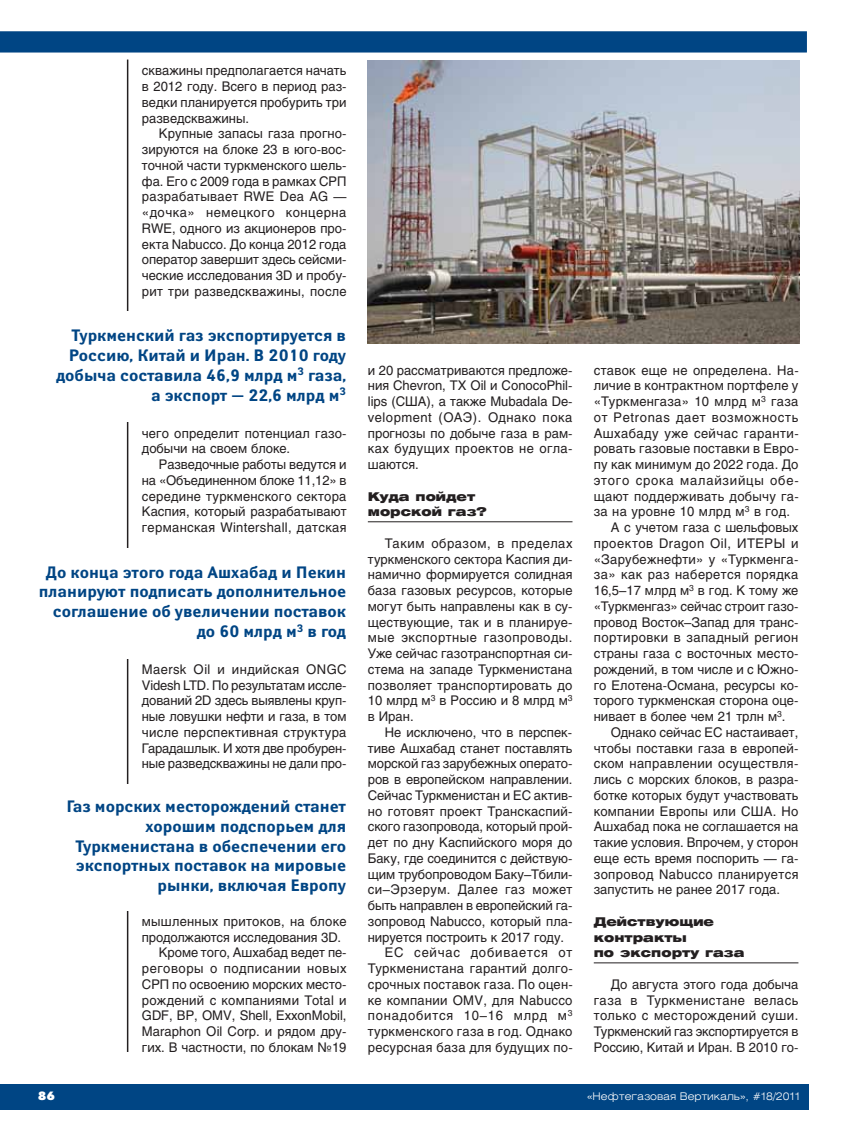
<style>
.page{position:relative;width:851px;height:1127px;background:#fff}
.page>*{position:absolute;margin:0;border:0;box-sizing:border-box;transform-origin:0 0}
.t1{font:700 16.5px/19.8px "Yanus C";color:#004584;text-align:right}
.t2{font:13.2px/15.8px "Helios";color:#231f20;text-align:justify}
.t3{font:13.2px "Helios";letter-spacing:.02em;color:#231f20}
.t4{font:13.2px "Helios";letter-spacing:.03em;color:#231f20}
.t5{font:13.2px "Helios";letter-spacing:.06em;color:#231f20}
.t6{font:13.2px "Helios";letter-spacing:.035em;color:#231f20}
.t7{font:13.2px "Helios";letter-spacing:.04em;color:#231f20}
.t8{font:13.2px "Helios";letter-spacing:.025em;color:#231f20}
.t9{font:13.2px "Helios";letter-spacing:.05em;color:#231f20}
.t10{font:900 12px/15.8px "Helios Ext";letter-spacing:.005em;color:#231f20}
.t11{font:12px "Futura Futuris XC";color:#fff}
.t12{font:300 10.5px "Helios Ext";color:#fff}
</style>
<div class="page">
<div style="left:0;top:1084px;width:808px;height:26px;background:#004584"></div>
<hr style="left:368px;top:521px;width:204px;height:1px;background:#231f20">
<hr style="left:593px;top:962px;width:205px;height:1px;background:#231f20">
<svg style="left:0;top:31px;width:807px;height:22px;background:#084b88"></svg>
<hr style="left:127px;top:60px;width:1px;height:992px;background:#231f20">
<div style="left:34px;top:312px;width:312px;height:110px;background:#fff"></div>
<div style="left:34px;top:548px;width:312px;height:110px;background:#fff"></div>
<div style="left:34px;top:784px;width:312px;height:126px;background:#fff"></div>
<img style="left:367px;top:60px;width:432px;height:283px">
<p class="t2" style="left:142px;top:64px;width:206px">скважины предполагается начать в 2012 году. Всего в период раз&shy;ведки планируется пробурить три разведскважины.</p>
<p class="t2" style="left:142px;top:127px;width:206px;text-indent:17px">Крупные запасы газа прогно&shy;зируются на блоке 23 в юго-вос&shy;точной части туркменского шель&shy;фа. Его с 2009 года в рамках СРП разрабатывает RWE Dea AG — «дочка» немецкого концерна RWE, одного из акционеров про&shy;екта Nabucco. До конца 2012 года оператор завершит здесь сейсми&shy;ческие исследования 3D и пробу&shy;рит три разведскважины, после</p>
<p class="t1" style="left:56px;top:327px;width:291px">Туркменский газ экспортируется в<br>Россию, Китай и Иран. В 2010 году добыча составила 46,9 млрд м<sup>3</sup> газа, а экспорт — 22,6 млрд м<sup>3</sup></p>
<p class="t2" style="left:142px;top:426px;width:206px">чего определит потенциал газо&shy;добычи на своем блоке.</p>
<p class="t2" style="left:142px;top:458px;width:206px;text-indent:17px">Разведочные работы ведутся и на «Объединенном блоке 11,12» в середине туркменского сектора Каспия, который разрабатывают германская Wintershall, датская</p>
<p class="t1" style="left:39px;top:563px;width:308px">До конца этого года Ашхабад и Пекин планируют подписать дополнительное соглашение об увеличении поставок до 60 млрд м<sup>3</sup> в год</p>
<p class="t2" style="left:142px;top:663px;width:206px">Maersk Oil и индийская ONGC Videsh LTD. По результатам иссле&shy;дований 2D здесь выявлены круп&shy;ные ловушки нефти и газа, в том числе перспективная структура Гарадашлык. И хотя две пробурен&shy;ные разведскважины не дали про-</p>
<p class="t1" style="left:67px;top:798px;width:281px">Газ морских месторождений станет хорошим подспорьем для<br>Туркменистана в обеспечении его экспортных поставок на мировые рынки, включая Европу</p>
<p class="t11" style="left:38px;top:1091px;width:18px">86</p>
<p class="t3" style="left:142px;top:916px;width:206px">мышленных притоков, на блоке</p>
<p class="t2" style="left:142px;top:930px;width:201px">продолжаются исследования 3D.</p>
<p class="t2" style="left:159px;top:946px;width:189px">Кроме того, Ашхабад ведет пе-</p>
<p class="t7" style="left:142px;top:963px;width:206px">реговоры о подписании новых</p>
<p class="t2" style="left:142px;top:978px;width:206px">СРП по освоению морских место-</p>
<p class="t3" style="left:142px;top:995px;width:206px">рождений с компаниями Total и</p>
<p class="t2" style="left:142px;top:1009px;width:206px">GDF, ВР, OMV, Shell, ExxonMobil,</p>
<p class="t2" style="left:142px;top:1025px;width:206px">Maraphon Oil Corp. и рядом дру-</p>
<p class="t2" style="left:142px;top:1041px;width:206px">гих. В частности, по блокам №19</p>
<p class="t2" style="left:368px;top:363px;width:206px">и 20 рассматриваются предложе&shy;ния Chevron, ТХ Oil и ConocoPhil&shy;lips (США), а также Mubadala De&shy;velopment (ОАЭ). Однако пока прогнозы по добыче газа в рам&shy;ках будущих проектов не огла&shy;шаются.</p>
<p class="t10" style="left:368px;top:489px;width:120px">Куда пойдет морской газ?</p>
<p class="t2" style="left:368px;top:537px;width:206px;text-indent:17px">Таким образом, в пределах туркменского сектора Каспия ди&shy;намично формируется солидная база газовых ресурсов, которые могут быть направлены как в су&shy;ществующие, так и в планируе&shy;мые экспортные газопроводы.<br>Уже сейчас газотранспортная си&shy;стема на западе Туркменистана позволяет транспортировать до 10 млрд м<sup>3</sup> в Россию и 8 млрд м<sup>3 </sup>в Иран.</p>
<p class="t2" style="left:385px;top:726px;width:189px">Не исключено, что в перспек-</p>
<p class="t2" style="left:368px;top:741px;width:206px">тиве Ашхабад станет поставлять</p>
<p class="t2" style="left:368px;top:757px;width:206px">морской газ зарубежных операто-</p>
<p class="t2" style="left:368px;top:773px;width:206px">ров в европейском направлении.</p>
<p class="t2" style="left:368px;top:789px;width:206px">Сейчас Туркменистан и ЕС актив-</p>
<p class="t2" style="left:368px;top:804px;width:206px">но готовят проект Транскаспий-</p>
<p class="t2" style="left:368px;top:820px;width:206px">ского газопровода, который прой-</p>
<p class="t2" style="left:368px;top:836px;width:206px">дет по дну Каспийского моря до</p>
<p class="t2" style="left:368px;top:852px;width:206px">Баку, где соединится с действую-</p>
<p class="t2" style="left:368px;top:867px;width:206px">щим трубопроводом Баку–Тбили-</p>
<p class="t6" style="left:368px;top:885px;width:206px">си–Эрзерум. Далее газ может</p>
<p class="t2" style="left:368px;top:899px;width:206px">быть направлен в европейский га-</p>
<p class="t2" style="left:368px;top:915px;width:206px">зопровод Nabucco, который пла-</p>
<p class="t2" style="left:368px;top:930px;width:198px">нируется построить к 2017 году.</p>
<p class="t5" style="left:385px;top:948px;width:189px">ЕС сейчас добивается от</p>
<p class="t3" style="left:368px;top:963px;width:206px">Туркменистана гарантий долго-</p>
<p class="t2" style="left:368px;top:978px;width:206px">срочных поставок газа. По оцен-</p>
<p class="t3" style="left:368px;top:995px;width:206px">ке компании OMV, для Nabucco</p>
<p class="t5" style="left:368px;top:1011px;width:206px">понадобится 10–16 млрд м<sup>3</sup></p>
<p class="t3" style="left:368px;top:1026px;width:206px">туркменского газа в год. Однако</p>
<p class="t3" style="left:368px;top:1042px;width:206px">ресурсная база для будущих по-</p>
<p class="t3" style="left:593px;top:365px;width:206px">ставок еще не определена. На-</p>
<p class="t2" style="left:593px;top:379px;width:206px">личие в контрактном портфеле у</p>
<p class="t3" style="left:593px;top:396px;width:206px">«Туркменгаза» 10 млрд м<sup>3</sup> газа</p>
<p class="t9" style="left:593px;top:412px;width:206px">от Petronas дает возможность</p>
<p class="t4" style="left:593px;top:428px;width:206px">Ашхабаду уже сейчас гаранти-</p>
<p class="t2" style="left:593px;top:442px;width:206px">ровать газовые поставки в Евро-</p>
<p class="t2" style="left:593px;top:458px;width:206px">пу как минимум до 2022 года. До</p>
<p class="t5" style="left:593px;top:475px;width:206px">этого срока малайзийцы обе-</p>
<p class="t3" style="left:593px;top:491px;width:206px">щают поддерживать добычу га-</p>
<p class="t3" style="left:593px;top:507px;width:198px">за на уровне 10 млрд м<sup>3</sup> в год.</p>
<p class="t2" style="left:610px;top:521px;width:189px">А с учетом газа с шельфовых</p>
<p class="t7" style="left:593px;top:538px;width:206px">проектов Dragon Oil, ИТЕРЫ и</p>
<p class="t2" style="left:593px;top:552px;width:206px">«Зарубежнефти» у «Туркменга-</p>
<p class="t4" style="left:593px;top:570px;width:206px">за» как раз наберется порядка</p>
<p class="t2" style="left:593px;top:584px;width:206px">16,5–17 млрд м<sup>3</sup> в год. К тому же</p>
<p class="t2" style="left:593px;top:600px;width:206px">«Туркменгаз» сейчас строит газо-</p>
<p class="t2" style="left:593px;top:615px;width:206px">провод Восток–Запад для транс-</p>
<p class="t6" style="left:593px;top:633px;width:206px">портировки в западный регион</p>
<p class="t2" style="left:593px;top:647px;width:206px">страны газа с восточных место-</p>
<p class="t2" style="left:593px;top:663px;width:206px">рождений, в том числе и с Южно-</p>
<p class="t2" style="left:593px;top:678px;width:206px">го Елотена-Османа, ресурсы ко-</p>
<p class="t2" style="left:593px;top:694px;width:206px">торого туркменская сторона оце-</p>
<p class="t2" style="left:593px;top:710px;width:193px">нивает в более чем 21 трлн м<sup>3</sup>.</p>
<p class="t2" style="left:610px;top:726px;width:189px">Однако сейчас ЕС настаивает,</p>
<p class="t2" style="left:593px;top:741px;width:206px">чтобы поставки газа в европей-</p>
<p class="t8" style="left:593px;top:759px;width:206px">ском направлении осуществля-</p>
<p class="t2" style="left:593px;top:773px;width:206px">лись с морских блоков, в разра-</p>
<p class="t2" style="left:593px;top:789px;width:206px">ботке которых будут участвовать</p>
<p class="t3" style="left:593px;top:806px;width:206px">компании Европы или США. Но</p>
<p class="t2" style="left:593px;top:820px;width:206px">Ашхабад пока не соглашается на</p>
<p class="t2" style="left:593px;top:836px;width:206px">такие условия. Впрочем, у сторон</p>
<p class="t2" style="left:593px;top:852px;width:206px">еще есть время поспорить — га-</p>
<p class="t4" style="left:593px;top:869px;width:206px">зопровод Nabucco планируется</p>
<p class="t2" style="left:593px;top:883px;width:188px">запустить не ранее 2017 года.</p>
<p class="t10" style="left:593px;top:915px;width:152px">Действующие контракты<br>по экспорту газа</p>
<p class="t2" style="left:593px;top:978px;width:206px;text-indent:17px">До августа этого года добыча газа в Туркменистане велась только с месторождений суши.<br>Туркменский газ экспортируется в Россию, Китай и Иран. В 2010 го-</p>
<p class="t12" style="left:587px;top:1092px;width:214px">«Нефтегазовая Вертикаль», #18/2011</p>
</div>
